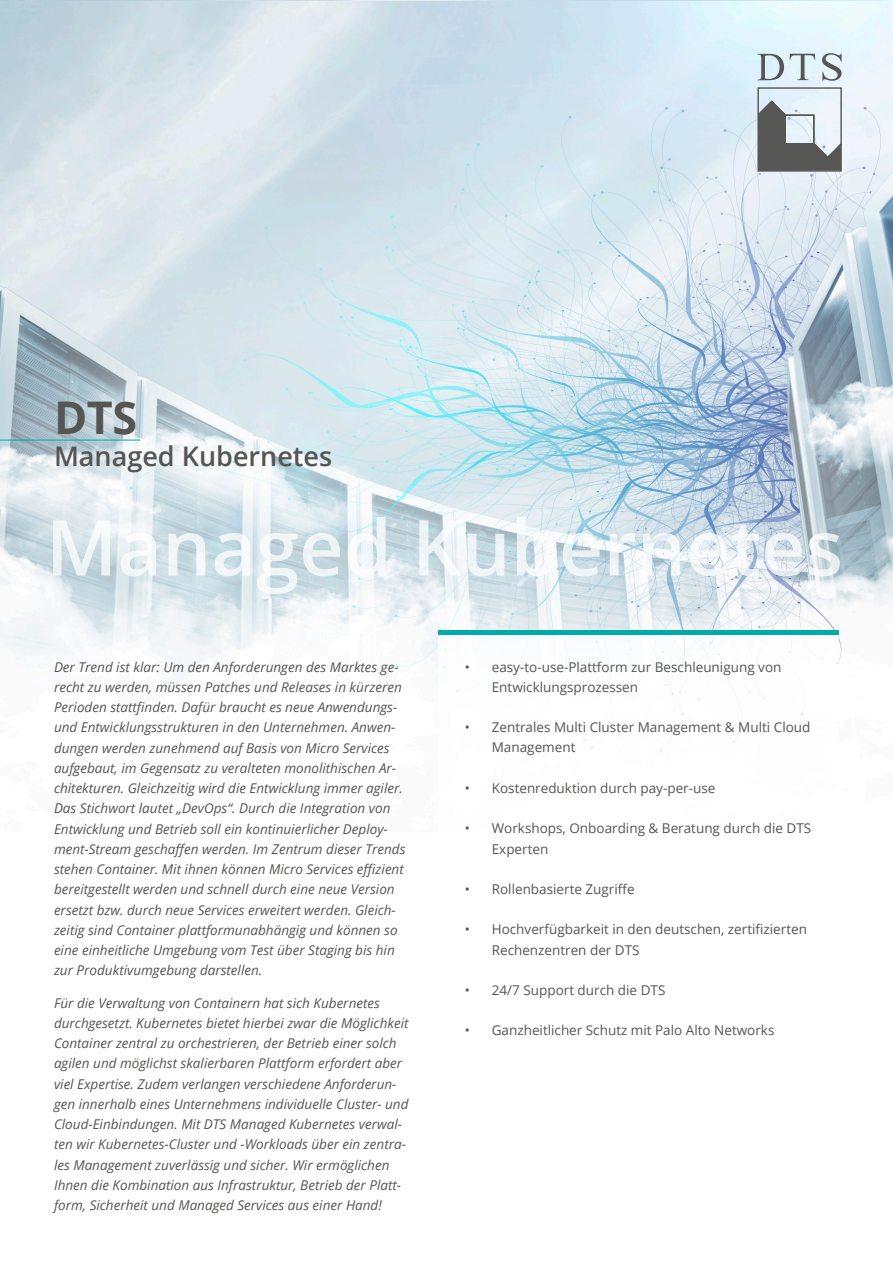
<style>
.page{position:relative;width:893px;height:1263px;background:#fff}
.page>*{position:absolute;margin:0;border:0;box-sizing:border-box;transform-origin:0 0}
.t1{font:700 45px "Open Sans";color:#555554}
.t2{font:600 27px "Open Sans";color:#555554}
.t3{font:italic 13.5px/20.2px "Open Sans";color:#555554}
.t4{font:13.5px/20.2px "Open Sans";color:#555554}
</style>
<div class="page">
<img style="left:0;top:1px;width:893px;height:684px">
<svg style="left:53px;top:517px;width:787px;height:77px"></svg>
<hr style="left:438px;top:631px;width:401px;height:4px;background:#00aca7">
<div style="left:438px;top:635px;width:401px;height:454px;background:#fff"></div>
<hr style="left:0;top:440px;width:140px;height:1px;background:#00aca7">
<svg style="left:756px;top:87px;width:87px;height:85px;background:#a0a6a9"></svg>
<svg style="left:757px;top:54px;width:27px;height:26px"></svg>
<svg style="left:790px;top:54px;width:25px;height:26px"></svg>
<svg style="left:822px;top:53px;width:20px;height:28px"></svg>
<p class="t1" style="left:54px;top:386px;width:85px">DTS</p>
<p class="t2" style="left:54px;top:437px;width:280px">Managed Kubernetes</p>
<p class="t3" style="left:54px;top:656px;width:353px">Der Trend ist klar: Um den Anforderungen des Marktes ge&shy;recht zu werden, müssen Patches und Releases in kürzeren Perioden stattfinden. Dafür braucht es neue Anwendungs&shy;und Entwicklungsstrukturen in den Unternehmen. Anwen&shy;dungen werden zunehmend auf Basis von Micro Services aufgebaut, im Gegensatz zu veralteten monolithischen Ar&shy;chitekturen. Gleichzeitig wird die Entwicklung immer agiler.<br>Das Stichwort lautet „DevOps“. Durch die Integration von Entwicklung und Betrieb soll ein kontinuierlicher Deploy&shy;ment-Stream geschaffen werden. Im Zentrum dieser Trends stehen Container. Mit ihnen können Micro Services effizient bereitgestellt werden und schnell durch eine neue Version ersetzt bzw. durch neue Services erweitert werden. Gleich&shy;zeitig sind Container plattformunabhängig und können so eine einheitliche Umgebung vom Test über Staging bis hin zur Produktivumgebung darstellen.</p>
<p class="t3" style="left:54px;top:992px;width:356px">Für die Verwaltung von Containern hat sich Kubernetes durchgesetzt. Kubernetes bietet hierbei zwar die Möglichkeit Container zentral zu orchestrieren, der Betrieb einer solch agilen und möglichst skalierbaren Plattform erfordert aber viel Expertise. Zudem verlangen verschiedene Anforderun&shy;gen innerhalb eines Unternehmens individuelle Cluster- und Cloud-Einbindungen. Mit DTS Managed Kubernetes verwal&shy;ten wir Kubernetes-Cluster und -Workloads über ein zentra&shy;les Management zuverlässig und sicher. Wir ermöglichen Ihnen die Kombination aus Infrastruktur, Betrieb der Platt&shy;form, Sicherheit und Managed Services aus einer Hand!</p>
<p class="t4" style="left:492px;top:656px;width:291px;text-indent:-27px">• easy-to-use-Plattform zur Beschleunigung von<br>Entwicklungsprozessen</p>
<p class="t4" style="left:492px;top:717px;width:320px;text-indent:-27px">• Zentrales Multi Cluster Management &amp; Multi Cloud<br>Management</p>
<p class="t4" style="left:465px;top:777px;width:252px">• Kostenreduktion durch pay-per-use</p>
<p class="t4" style="left:492px;top:818px;width:321px;text-indent:-27px">• Workshops, Onboarding &amp; Beratung durch die DTS<br>Experten</p>
<p class="t4" style="left:465px;top:878px;width:171px">• Rollenbasierte Zugriffe</p>
<p class="t4" style="left:492px;top:919px;width:317px;text-indent:-27px">• Hochverfügbarkeit in den deutschen, zertifizierten<br>Rechenzentren der DTS</p>
<p class="t4" style="left:465px;top:979px;width:202px">• 24/7 Support durch die DTS</p>
<p class="t4" style="left:465px;top:1020px;width:311px">• Ganzheitlicher Schutz mit Palo Alto Networks</p>
</div>
